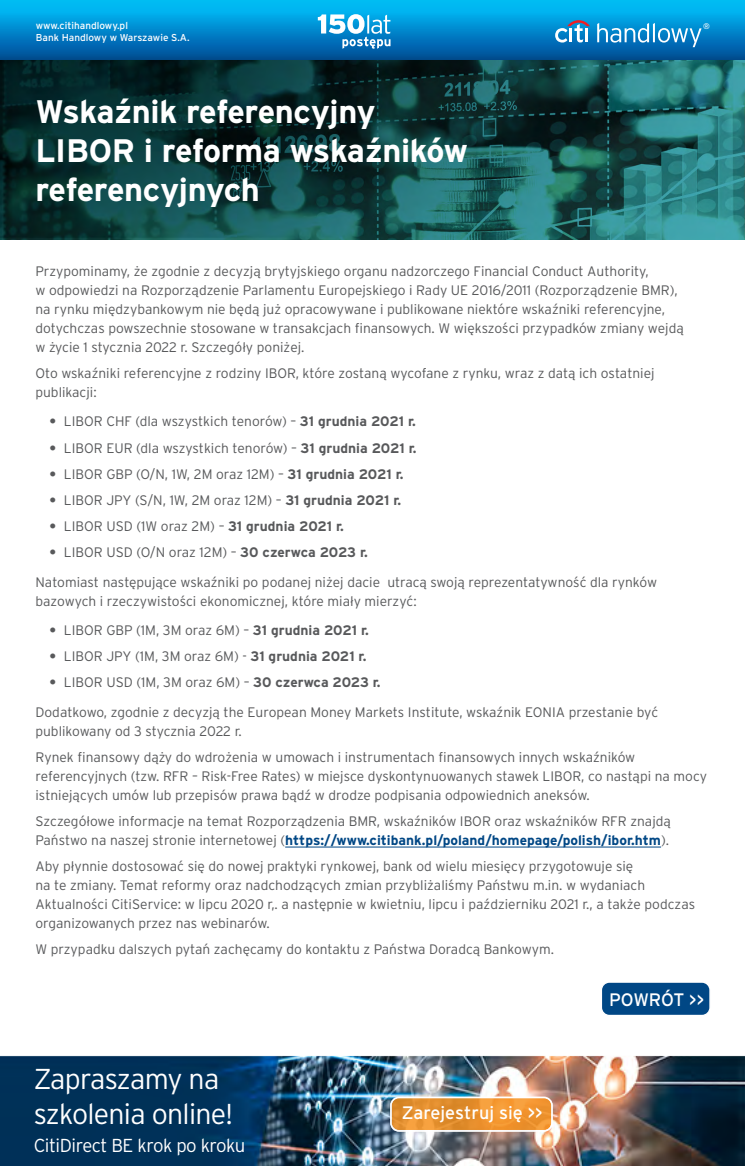
<style>
.page{position:relative;width:745px;height:1166px;background:#fff}
.page>*{position:absolute;margin:0;border:0;box-sizing:border-box;transform-origin:0 0}
.main_txt{font:700 32.5px/39px "Interstate Pl";letter-spacing:-.01em;color:#fff}
.main_txt-2{font:300 28.75px/35px "Interstate Pl";letter-spacing:-.025em;color:#fff}
.main_txt-3{font:300 18.75px "Interstate Pl";letter-spacing:-.025em;color:#fff}
.main_txt-4{font:18px "Interstate Pl";color:#fff}
.main_txt-5{font:300 13.75px/19px "Interstate Pl";color:#58595b}
.t1{font:10px/12.5px "Interstate Pl";color:#fff}
.t2{font:8.12px "Interstate Pl";color:#fff}
.s1{font-weight:700}
.s2{font-weight:700;color:#004785}
</style>
<div class="page">
<img style="left:0;top:60px;width:744px;height:179px">
<hr style="left:285px;top:847px;width:375px;height:1px;background:#004785">
<img style="left:0;top:1055px;width:744px;height:110px">
<svg style="left:390px;top:1097px;width:161px;height:33px;background:#ea9331"></svg>
<div style="left:390px;top:1096px;width:162px;height:35px;border:1px solid #fff;border-radius:8px"></div>
<div style="left:390px;top:1097px;width:162px;height:35px;border:1px solid #fff;border-radius:8px"></div>
<div style="left:0;top:0;width:744px;height:60px;background:linear-gradient(to bottom,#00c7ff,#004d98)"></div>
<svg style="left:596px;top:23px;width:105px;height:24px;background:#3899d1"></svg>
<svg style="left:554px;top:20px;width:35px;height:23px"></svg>
<hr style="left:585px;top:28px;width:3px;height:14px;background:#fff">
<svg style="left:317px;top:14px;width:73px;height:35px"></svg>
<div style="left:601px;top:982px;width:108px;height:33px;background:#004785;border-radius:8px"></div>
<div style="left:600px;top:981px;width:110px;height:35px;border:1px solid #fff;border-radius:8px"></div>
<p class="t1" style="left:36px;top:19px;width:155px">www.citihandlowy.pl<br>Bank Handlowy w Warszawie S.A.</p>
<p class="t2" style="left:702px;top:22px;width:8px">®</p>
<p class="main_txt" style="left:35px;top:92px;width:433px">Wskaźnik referencyjny<br>LIBOR i reforma wskaźników referencyjnych</p>
<p class="main_txt-5" style="left:35px;top:261px;width:649px">Przypominamy, że zgodnie z decyzją brytyjskiego organu nadzorczego Financial Conduct Authority,<br>w odpowiedzi na Rozporządzenie Parlamentu Europejskiego i Rady UE 2016/2011 (Rozporządzenie BMR), na rynku międzybankowym nie będą już opracowywane i publikowane niektóre wskaźniki referencyjne, dotychczas powszechnie stosowane w transakcjach finansowych. W większości przypadków zmiany wejdą w życie 1 stycznia 2022 r. Szczegóły poniżej.</p>
<p class="main_txt-5" style="left:35px;top:363px;width:620px">Oto wskaźniki referencyjne z rodziny IBOR, które zostaną wycofane z rynku, wraz z datą ich ostatniej publikacji:</p>
<p class="main_txt-5" style="left:50px;top:412px;width:367px"><span class="s1">•</span> LIBOR CHF (dla wszystkich tenorów) – <span class="s1">31 grudnia 2021 r.</span></p>
<p class="main_txt-5" style="left:50px;top:438px;width:368px"><span class="s1">•</span> LIBOR EUR (dla wszystkich tenorów) – <span class="s1">31 grudnia 2021 r.</span></p>
<p class="main_txt-5" style="left:50px;top:464px;width:355px"><span class="s1">•</span> LIBOR GBP (O/N, 1W, 2M oraz 12M) – <span class="s1">31 grudnia 2021 r.</span></p>
<p class="main_txt-5" style="left:50px;top:490px;width:353px"><span class="s1">•</span> LIBOR JPY (S/N, 1W, 2M oraz 12M) – <span class="s1">31 grudnia 2021 r.</span></p>
<p class="main_txt-5" style="left:50px;top:516px;width:296px"><span class="s1">•</span> LIBOR USD (1W oraz 2M) – <span class="s1">31 grudnia 2021 r.</span></p>
<p class="main_txt-5" style="left:50px;top:542px;width:319px"><span class="s1">•</span> LIBOR USD (O/N oraz 12M) – <span class="s1">30 czerwca 2023 r.</span></p>
<p class="main_txt-5" style="left:35px;top:572px;width:622px">Natomiast następujące wskaźniki po podanej niżej dacie utracą swoją reprezentatywność dla rynków bazowych i rzeczywistości ekonomicznej, które miały mierzyć:</p>
<p class="main_txt-5" style="left:50px;top:621px;width:320px"><span class="s1">•</span> LIBOR GBP (1M, 3M oraz 6M) – <span class="s1">31 grudnia 2021 r.</span></p>
<p class="main_txt-5" style="left:50px;top:647px;width:318px"><span class="s1">•</span> LIBOR JPY (1M, 3M oraz 6M) - <span class="s1">31 grudnia 2021 r.</span></p>
<p class="main_txt-5" style="left:50px;top:673px;width:332px"><span class="s1">•</span> LIBOR USD (1M, 3M oraz 6M) – <span class="s1">30 czerwca 2023 r.</span></p>
<p class="main_txt-5" style="left:35px;top:702px;width:624px">Dodatkowo, zgodnie z decyzją the European Money Markets Institute, wskaźnik EONIA przestanie być publikowany od 3 stycznia 2022 r.</p>
<p class="main_txt-5" style="left:35px;top:747px;width:672px">Rynek finansowy dąży do wdrożenia w umowach i instrumentach finansowych innych wskaźników referencyjnych (tzw. RFR – Risk-Free Rates) w miejsce dyskontynuowanych stawek LIBOR, co nastąpi na mocy istniejących umów lub przepisów prawa bądź w drodze podpisania odpowiednich aneksów.</p>
<p class="main_txt-5" style="left:35px;top:812px;width:636px">Szczegółowe informacje na temat Rozporządzenia BMR, wskaźników IBOR oraz wskaźników RFR znajdą<br>Państwo na naszej stronie internetowej (<span class="s2">https://www.citibank.pl/poland/homepage/polish/ibor.htm</span>).</p>
<p class="main_txt-5" style="left:35px;top:857px;width:660px">Aby płynnie dostosować się do nowej praktyki rynkowej, bank od wielu miesięcy przygotowuje się<br>na te zmiany. Temat reformy oraz nadchodzących zmian przybliżaliśmy Państwu m.in. w wydaniach Aktualności CitiService: w lipcu 2020 r,. a następnie w kwietniu, lipcu i październiku 2021 r., a także podczas organizowanych przez nas webinarów.</p>
<p class="main_txt-5" style="left:35px;top:940px;width:519px">W przypadku dalszych pytań zachęcamy do kontaktu z Państwa Doradcą Bankowym.</p>
<p class="main_txt-2" style="left:34px;top:1061px;width:201px">Zapraszamy na szkolenia online!</p>
<p class="main_txt-3" style="left:34px;top:1134px;width:213px">CitiDirect BE krok po kroku</p>
<p class="main_txt-4" style="left:401px;top:1102px;width:142px">Zarejestruj się &gt;&gt;</p>
<p class="main_txt-4" style="left:608px;top:989px;width:96px">POWRÓT &gt;&gt;</p>
</div>
